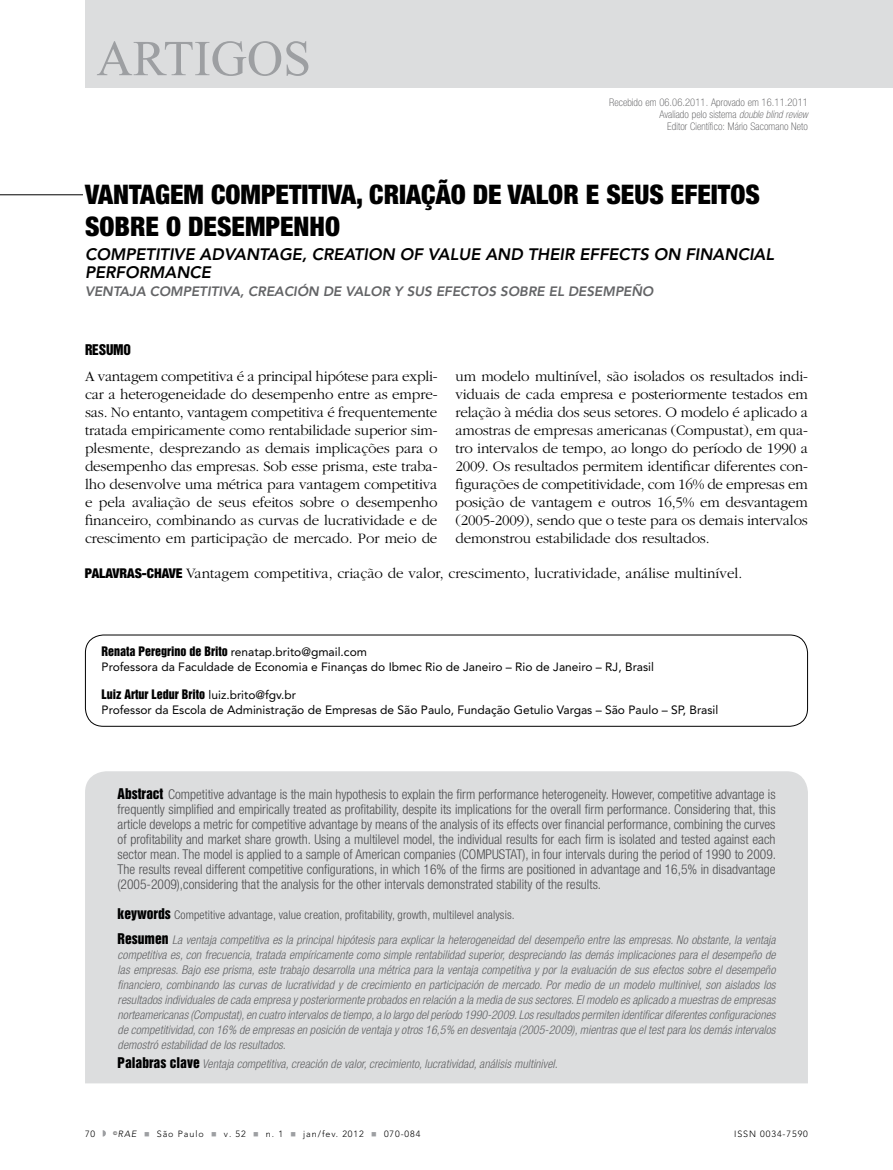
<style>
.page{position:relative;width:893px;height:1170px;background:#fff}
.page>*{position:absolute;margin:0;border:0;box-sizing:border-box;transform-origin:0 0}
.t1{font:50.25px "Times New Roman";color:#9d9fa2}
.t2{font:900 condensed 27px/32.4px "Helvetica Neue LT Std";color:#000}
.t3{font:italic 800 16.5px/18px "Avenir LT Std";color:#000}
.t4{font:300 15px/18px "Garamond";letter-spacing:-.01em;color:#000;text-align:justify}
.t5{font:300 condensed 13.5px/15px "Helvetica Neue LT Std";color:#4d4d4f;text-align:justify}
.t6{font:italic 800 13.5px "Avenir LT Std";color:#636466}
.t7{font:13.5px "Helvetica Inserat";letter-spacing:-.02em;color:#000}
.t8{font:italic 300 condensed 12px/15px "Helvetica Neue LT Std";letter-spacing:.005em;color:#636466}
.t9{font:12px/14.4px "Avenir";color:#000}
.t10{font:12px "Helvetica Inserat";color:#000}
.t11{font:100 condensed 10.5px/12px "Helvetica Neue LT Std";letter-spacing:.01em;color:#4d4d4f;text-align:right}
.t12{font:300 9px "Avenir LT Std";letter-spacing:.1em;color:#000}
.s1{font-style:italic}
.s2{font-family:"Helvetica Neue";font-weight:900;font-stretch:condensed;font-size:13.5px}
.s3{font-family:"Helvetica Inserat"}
.s4{font-family:"Avenir"}
.s5{font-family:"Helvetica Inserat";font-weight:400;font-stretch:normal;color:#000}
.s6{font-family:"Helvetica Inserat";font-weight:400;font-style:normal;font-stretch:normal;font-size:13.5px;color:#000}
.s7{font-style:normal;color:#4d4d4f}
.s8{color:#9d9fa2}
</style>
<div class="page">
<div style="left:85px;top:0;width:808px;height:87px;background:#dcddde"></div>
<svg style="left:103px;top:1130px;width:3px;height:6px"></svg>
<hr style="left:0;top:194px;width:83px;height:1px;background:#000">
<div style="left:85px;top:771px;width:723px;height:312px;background:#dcddde"></div>
<div style="left:85px;top:634px;width:723px;height:92px;border:1px solid #000;border-radius:18px"></div>
<h1 class="t1" style="left:97px;top:25px;width:216px">ARTIGOS</h1>
<p class="t11" style="left:609px;top:96px;width:200px">Recebido em 06.06.2011. Aprovado em 16.11.2011<br>Avaliado pelo sistema <span class="s1">double blind review<br></span>Editor Científico: Mário Sacomano Neto</p>
<h2 class="t2" style="left:85px;top:177px;width:676px">VANTAGEM COMPETITIVA, CRIAÇÃO DE VALOR E SEUS EFEITOS<br>SOBRE O DESEMPENHO</h2>
<h3 class="t3" style="left:85px;top:246px;width:690px">COMPETITIVE ADVANTAGE, CREATION OF VALUE AND THEIR EFFECTS ON FINANCIAL<br>PERFORMANCE</h3>
<p class="t6" style="left:85px;top:283px;width:19px">VENTA</p>
<p class="t6" style="left:129px;top:283px;width:30px">JA COMPETITIVA</p>
<p class="t6" style="left:240px;top:283px;width:18px">, CREACI</p>
<p class="t6" style="left:297px;top:283px;width:59px">ÓNDE VALOR</p>
<p class="t6" style="left:394px;top:283px;width:22px">Y SUS</p>
<p class="t6" style="left:436px;top:283px;width:10px">EFECTOS</p>
<p class="t6" style="left:500px;top:283px;width:78px">SOBRE ELDESEMPE</p>
<p class="t6" style="left:631px;top:283px;width:23px">ÑO</p>
<p class="t7" style="left:85px;top:341px;width:47px">RESUMO</p>
<p class="t4" style="left:85px;top:368px;width:354px">A vantagem competitiva é a principal hipótese para expli&shy;car a heterogeneidade do desempenho entre as empre&shy;sas. No entanto, vantagem competitiva é frequentemente tratada empiricamente como rentabilidade superior sim&shy;plesmente, desprezando as demais implicações para o desempenho das empresas. Sob esse prisma, este traba&shy;lho desenvolve uma métrica para vantagem competitiva e pela avaliação de seus efeitos sobre o desempenho financeiro, combinando as curvas de lucratividade e de crescimento em participação de mercado. Por meio de</p>
<p class="t4" style="left:455px;top:368px;width:354px">um modelo multinível, são isolados os resultados indi&shy;viduais de cada empresa e posteriormente testados em relação à média dos seus setores. O modelo é aplicado a amostras de empresas americanas (Compustat), em qua&shy;tro intervalos de tempo, ao longo do período de 1990 a 2009. Os resultados permitem identificar diferentes con&shy;figurações de competitividade, com 16% de empresas em posição de vantagem e outros 16,5% em desvantagem (2005-2009), sendo que o teste para os demais intervalos demonstrou estabilidade dos resultados.</p>
<p class="t4" style="left:85px;top:564px;width:659px"><span class="s2">PALAVRAS-CHAVE</span> Vantagem competitiva, criação de valor, crescimento, lucratividade, análise multinível.</p>
<p class="t9" style="left:102px;top:644px;width:554px"><span class="s3">Renata Peregrino de Brito</span> renatap.brito@gmail.com<br>Professora da Faculdade de Economia e Finanças do Ibmec Rio de Janeiro – Rio de Janeiro – RJ, Brasil</p>
<p class="t10" style="left:102px;top:687px;width:196px">Luiz Artur Ledur Brito <span class="s4">luiz.brito@fgv.br</span></p>
<p class="t9" style="left:102px;top:702px;width:618px">Professor da Escola de Administração de Empresas de São Paulo, Fundação Getulio Vargas – São Paulo – SP, Brasil</p>
<p class="t5" style="left:118px;top:786px;width:660px"><span class="s5">Abstract</span> Competitive advantage is the main hypothesis to explain the firm performance heterogeneity. However, competitive advantage is frequently simplified and empirically treated as profitability, despite its implications for the overall firm performance. Considering that, this article develops a metric for competitive advantage by means of the analysis of its effects over financial performance, combining the curves of profitability and market share growth. Using a multilevel model, the individual results for each firm is isolated and tested against each sector mean. The model is applied to a sample of American companies (COMPUSTAT), in four intervals during the period of 1990 to 2009.<br>The results reveal different competitive configurations, in which 16% of the firms are positioned in advantage and 16,5% in disadvantage (2005-2009),considering that the analysis for the other intervals demonstrated stability of the results.</p>
<p class="t8" style="left:118px;top:901px;width:659px;line-height:25.5px"><span class="s6">keywords</span> <span class="s7">Competitive advantage, value creation, profitability, growth, multilevel analysis.<br></span><span class="s6">Resumen</span> La ventaja competitiva es la principal hipótesis para explicar la heterogeneidad del desempeño entre las empresas. No obstante, la ventaja</p>
<p class="t8" style="left:118px;top:947px;width:659px;text-align:justify">competitiva es, con frecuencia, tratada empíricamente como simple rentabilidad superior, despreciando las demás implicaciones para el desempeño de las empresas. Bajo ese prisma, este trabajo desarrolla una métrica para la ventaja competitiva y por la evaluación de sus efectos sobre el desempeño financiero, combinando las curvas de lucratividad y de crecimiento en participación de mercado. Por medio de un modelo multinivel, son aislados los resultados individuales de cada empresa y posteriormente probados en relación a la media de sus sectores. El modelo es aplicado a muestras de empresas norteamericanas (Compustat), en cuatro intervalos de tiempo, a lo largo del período 1990-2009. Los resultados permiten identificar diferentes configuraciones de competitividad, con 16% de empresas en posición de ventaja y otros 16,5% en desventaja (2005-2009), mientras que el test para los demás intervalos demostró estabilidad de los resultados.</p>
<p class="t8" style="left:118px;top:1056px;width:442px"><span class="s6">Palabras clave</span> Ventaja competitiva, creación de valor, crecimiento, lucratividad, análisis multinivel.</p>
<p class="t12" style="left:85px;top:1128px;width:12px">70</p>
<p class="t12" style="left:113px;top:1128px;width:309px"><sup>©</sup><span class="s1">RAE</span> <span class="s8">■</span> São Paulo <span class="s8">■</span> v. 52 <span class="s8">■</span> n. 1 <span class="s8">■</span> jan/fev. 2012 <span class="s8">■</span> 070-084</p>
<p class="t12" style="left:734px;top:1128px;width:75px">ISSN 0034-7590</p>
</div>
